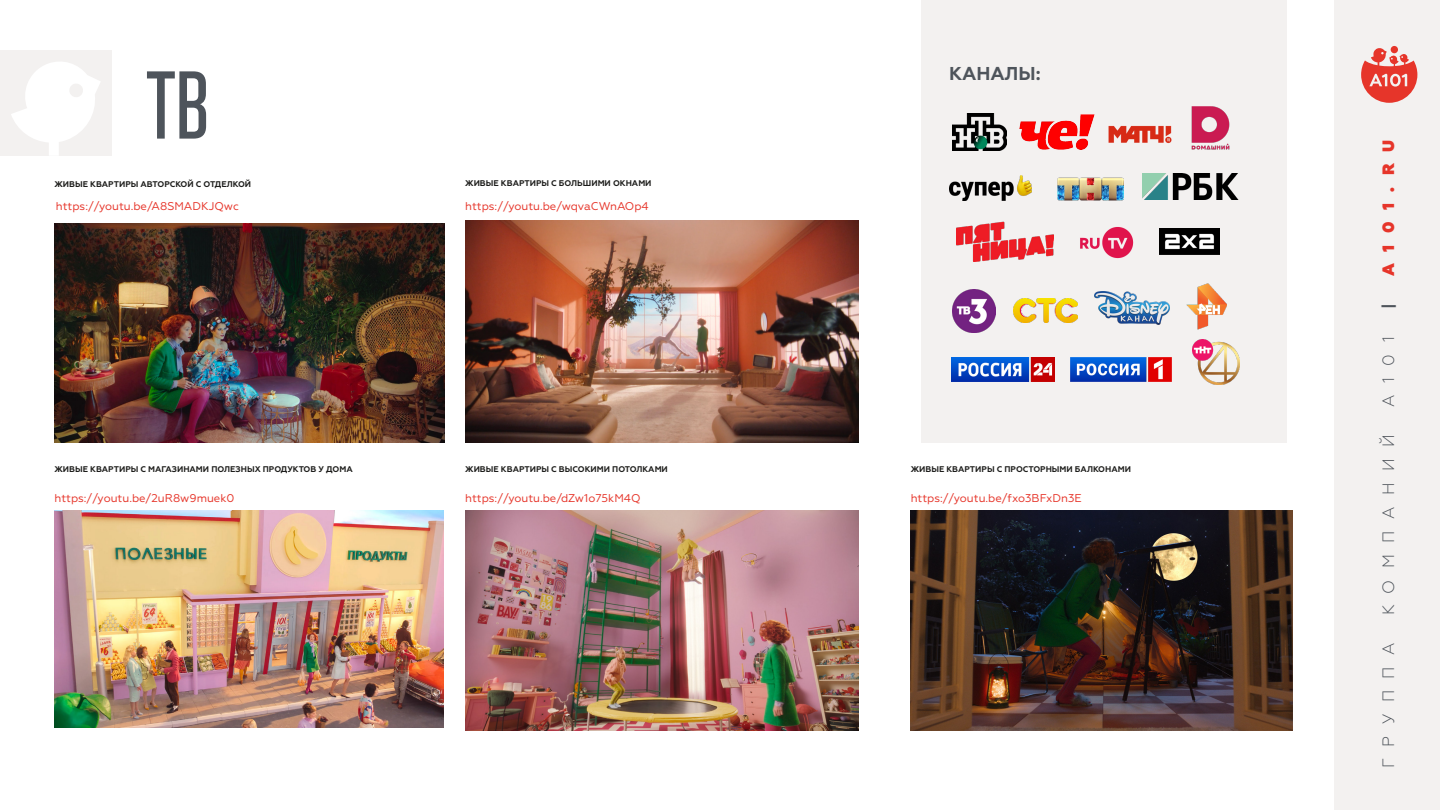
<style>
.page{position:relative;width:1440px;height:810px;background:#fff}
.page>*{position:absolute;margin:0;border:0;box-sizing:border-box;transform-origin:0 0}
.t1{font:500 96px "Rain Tungsten";color:#4e545b}
.t2{font:700 18.6px "Geometria";color:#4e545b}
.t3{font:300 16.5px "Geometria";letter-spacing:.7em;color:#4e545b}
.t4{font:800 16.5px "Geometria";letter-spacing:.7em;color:#e6352a}
.t5{font:700 16.5px "Geometria";color:#4e545b}
.t6{font:11.25px "Geometria";color:#e6352a}
.t7{font:700 8.25px "Geometria";color:#1d1d1b}
</style>
<div class="page">
<div style="left:921px;top:0;width:365px;height:443px;background:#f3f1f0"></div>
<div style="left:1335px;top:0;width:105px;height:810px;background:#f3f1f0"></div>
<div style="left:1391px;top:46px;width:7px;height:7px;background:#e6352a;border-radius:50%"></div>
<svg style="left:1361px;top:48px;width:56px;height:55px"></svg>
<div style="left:0;top:50px;width:112px;height:106px;background:#f3f1f0"></div>
<svg style="left:11px;top:62px;width:89px;height:94px"></svg>
<img style="left:1095px;top:292px;width:75px;height:33px">
<img style="left:1160px;top:228px;width:60px;height:26px">
<img style="left:1108px;top:125px;width:64px;height:19px">
<img style="left:1013px;top:298px;width:65px;height:24px">
<img style="left:1080px;top:227px;width:54px;height:32px">
<img style="left:953px;top:113px;width:54px;height:38px">
<img style="left:1142px;top:174px;width:96px;height:25px">
<img style="left:1191px;top:106px;width:39px;height:44px">
<img style="left:952px;top:358px;width:103px;height:23px">
<img style="left:953px;top:290px;width:43px;height:43px">
<img style="left:1058px;top:177px;width:66px;height:23px">
<img style="left:957px;top:222px;width:96px;height:39px">
<img style="left:1070px;top:358px;width:102px;height:23px">
<img style="left:950px;top:176px;width:82px;height:24px">
<img style="left:1020px;top:115px;width:75px;height:34px">
<img style="left:1187px;top:283px;width:40px;height:47px">
<img style="left:1192px;top:340px;width:48px;height:45px">
<img style="left:54px;top:223px;width:390px;height:220px">
<img style="left:465px;top:221px;width:393px;height:221px">
<img style="left:54px;top:510px;width:389px;height:218px">
<img style="left:465px;top:510px;width:393px;height:220px">
<img style="left:911px;top:510px;width:381px;height:220px">
<h1 class="t1" style="left:146px;top:55px;width:65px">ТВ</h1>
<p class="t7" style="left:54px;top:179px;width:198px">ЖИВЫЕ КВАРТИРЫ АВТОРСКОЙ С ОТДЕЛКОЙ</p>
<p class="t7" style="left:465px;top:178px;width:188px">ЖИВЫЕ КВАРТИРЫ С БОЛЬШИМИ ОКНАМИ</p>
<h3 class="t6" style="left:56px;top:200px;width:185px">https://youtu.be/A8SMADKJQwc</h3>
<h3 class="t6" style="left:465px;top:200px;width:185px">https://youtu.be/wqvaCWnAOp4</h3>
<h2 class="t2" style="left:949px;top:63px;width:93px">КАНАЛЫ:</h2>
<p class="t7" style="left:54px;top:464px;width:300px">ЖИВЫЕ КВАРТИРЫ С МАГАЗИНАМИ ПОЛЕЗНЫХ ПРОДУКТОВ У ДОМА</p>
<p class="t7" style="left:465px;top:464px;width:204px">ЖИВЫЕ КВАРТИРЫ С ВЫСОКИМИ ПОТОЛКАМИ</p>
<p class="t7" style="left:911px;top:464px;width:222px">ЖИВЫЕ КВАРТИРЫ С ПРОСТОРНЫМИ БАЛКОНАМИ</p>
<h3 class="t6" style="left:54px;top:491px;width:182px">https://youtu.be/2uR8w9muek0</h3>
<h3 class="t6" style="left:911px;top:491px;width:173px">https://youtu.be/fxo3BFxDn3E</h3>
<h3 class="t6" style="left:465px;top:491px;width:177px">https://youtu.be/dZw1o75kM4Q</h3>
<h3 class="t4" style="left:1378px;top:276px;width:138px;rotate:-90deg">A101.RU</h3>
<h3 class="t5" style="left:1379px;top:309px;width:7px;rotate:-90deg">|</h3>
<h3 class="t3" style="left:1379px;top:407px;width:72px;rotate:-90deg">А101</h3>
<h3 class="t3" style="left:1379px;top:615px;width:182px;rotate:-90deg">КОМПАНИЙ</h3>
<h3 class="t3" style="left:1379px;top:768px;width:127px;rotate:-90deg">ГРУППА</h3>
</div>
